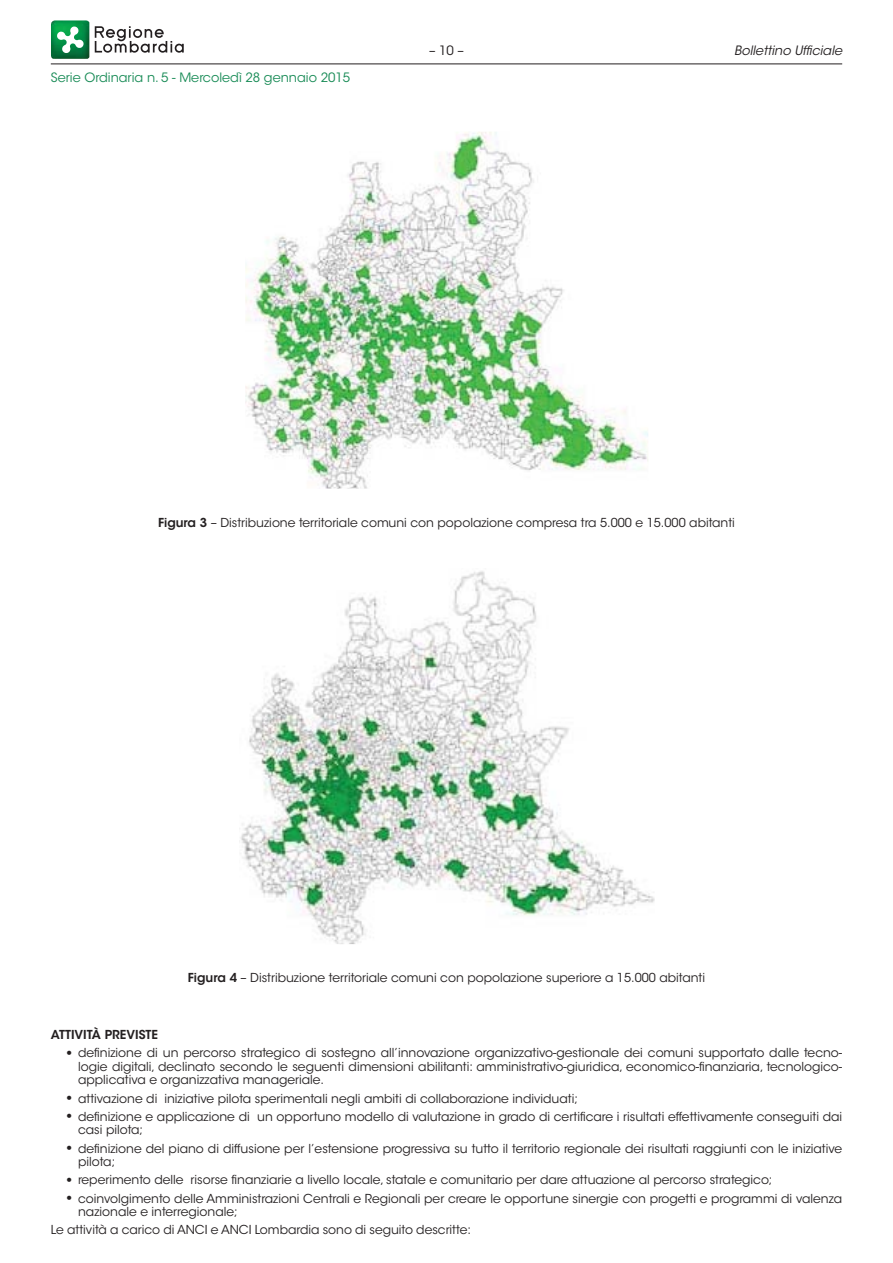
<style>
.page{position:relative;width:893px;height:1263px;background:#fff}
.page>*{position:absolute;margin:0;border:0;box-sizing:border-box;transform-origin:0 0}
.t1{font:12.9px "ITC Avant Garde Std";color:#188b56}
.t2{font:italic 12.9px "ITC Avant Garde Std";color:#231f20}
.t3{font:12.9px "ITC Avant Garde Std";color:#231f20}
.t4{font:12.3px/13.6px "ITC Avant Garde Std";color:#231f20}
.t5{font:600 12.3px "ITC Avant Garde Std";color:#231f20}
.s1{font-weight:600}
.s2{font-size:19.2px}
</style>
<div class="page">
<svg style="left:95px;top:26px;width:89px;height:27px"></svg>
<img style="left:51px;top:20px;width:38px;height:39px">
<svg style="left:56px;top:26px;width:28px;height:28px"></svg>
<hr style="left:51px;top:64px;width:791px;height:1px;background:#231f20">
<img style="left:245px;top:132px;width:403px;height:357px">
<img style="left:239px;top:571px;width:415px;height:373px">
<p class="t1" style="left:51px;top:72px;width:301px">Serie Ordinaria n. 5 - Mercoledì 28 gennaio 2015</p>
<p class="t3" style="left:429px;top:45px;width:36px">– 10 –</p>
<p class="t2" style="left:734px;top:43px;width:110px">Bollettino Ufficiale</p>
<p class="t4" style="left:158px;top:516px;width:578px"><span class="s1">Figura 3</span> – Distribuzione territoriale comuni con popolazione compresa tra 5.000 e 15.000 abitanti</p>
<p class="t4" style="left:188px;top:972px;width:519px"><span class="s1">Figura 4</span> – Distribuzione territoriale comuni con popolazione superiore a 15.000 abitanti</p>
<p class="t5" style="left:51px;top:1029px;width:109px">ATTIVITÀ PREVISTE</p>
<p class="t4" style="left:78px;top:1047px;width:765px;text-align:justify;text-indent:-14px"><span class="s2">•</span> definizione di un percorso strategico di sostegno all’innovazione organizzativo-gestionale dei comuni supportato dalle tecno&shy;logie digitali, declinato secondo le seguenti dimensioni abilitanti: amministrativo-giuridica, economico-finanziaria, tecnologico&shy;applicativa e organizzativa manageriale.</p>
<p class="t4" style="left:64px;top:1092px;width:515px"><span class="s2">•</span> attivazione di iniziative pilota sperimentali negli ambiti di collaborazione individuati;</p>
<p class="t4" style="left:78px;top:1111px;width:765px;text-indent:-14px"><span class="s2">•</span> definizione e applicazione di un opportuno modello di valutazione in grado di certificare i risultati effettivamente conseguiti dai casi pilota;</p>
<p class="t4" style="left:78px;top:1142px;width:765px;text-indent:-14px"><span class="s2">•</span> definizione del piano di diffusione per l’estensione progressiva su tutto il territorio regionale dei risultati raggiunti con le iniziative pilota;</p>
<p class="t4" style="left:64px;top:1174px;width:709px"><span class="s2">•</span> reperimento delle risorse finanziarie a livello locale, statale e comunitario per dare attuazione al percorso strategico;</p>
<p class="t4" style="left:78px;top:1192px;width:765px;text-indent:-14px"><span class="s2">•</span> coinvolgimento delle Amministrazioni Centrali e Regionali per creare le opportune sinergie con progetti e programmi di valenza nazionale e interregionale;</p>
<p class="t4" style="left:51px;top:1224px;width:421px">Le attività a carico di ANCI e ANCI Lombardia sono di seguito descritte:</p>
</div>
